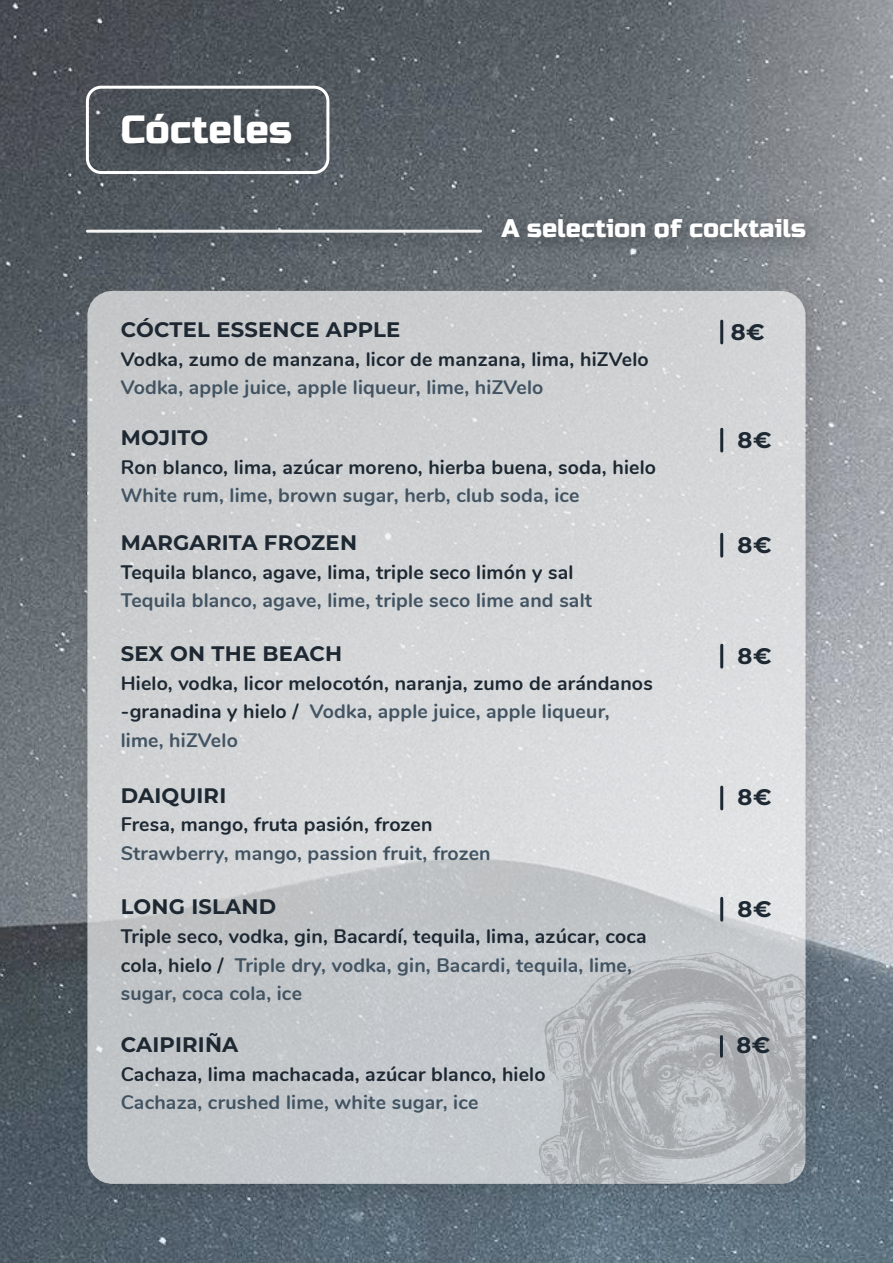
<style>
.page{position:relative;width:893px;height:1263px;background:#fff}
.page>*{position:absolute;margin:0;border:0;box-sizing:border-box;transform-origin:0 0}
.t1{font:39.45px "Russo One";color:#fff}
.t2{font:25.5px "Russo One";color:#fff}
.t3{font:700 22.5px "Montserrat";color:#1d2832}
.t4{font:700 21px "Montserrat";letter-spacing:.01em;color:#1d2832}
.t5{font:700 19.5px/28.8px "Nunito";letter-spacing:.01em;color:#1d2832}
.t6{font:700 19.5px "Nunito";letter-spacing:.01em;color:#425362}
.s1{color:#425362}
</style>
<div class="page">
<img style="left:0;top:0;width:893px;height:1263px">
<div style="left:86px;top:86px;width:243px;height:88px;border:3px solid #fff;border-radius:14px"></div>
<img style="left:103px;top:91px;width:228px;height:90px">
<img style="left:483px;top:196px;width:351px;height:75px">
<img style="left:68px;top:212px;width:442px;height:48px">
<hr style="left:87px;top:230px;width:394px;height:3px;background:#f4f4f4">
<img style="left:69px;top:273px;width:764px;height:939px">
<div style="left:87px;top:291px;width:718px;height:893px;background:linear-gradient(to right,#c7cacc,#d8d9db);border-radius:25px"></div>
<hr style="left:720px;top:321px;width:3px;height:22px;background:#1d2832">
<hr style="left:720px;top:429px;width:3px;height:22px;background:#1d2832">
<hr style="left:720px;top:534px;width:3px;height:22px;background:#1d2832">
<hr style="left:720px;top:645px;width:3px;height:22px;background:#1d2832">
<img style="left:392px;top:699px;width:414px;height:485px">
<hr style="left:720px;top:1036px;width:3px;height:20px;background:#1d2832">
<h1 class="t1" style="left:121px;top:106px;width:173px">Cócteles</h1>
<h2 class="t2" style="left:501px;top:213px;width:306px">A selection of cocktails</h2>
<p class="t4" style="left:121px;top:314px;width:281px">CÓCTEL ESSENCE APPLE</p>
<p class="t5" style="left:121px;top:343px;width:529px">Vodka, zumo de manzana, licor de manzana, lima, hiZVelo</p>
<p class="t6" style="left:121px;top:373px;width:424px">Vodka, apple juice, apple liqueur, lime, hiZVelo</p>
<p class="t4" style="left:121px;top:422px;width:89px">MOJITO</p>
<p class="t5" style="left:121px;top:451px;width:537px">Ron blanco, lima, azúcar moreno, hierba buena, soda, hielo</p>
<p class="t6" style="left:121px;top:481px;width:460px">White rum, lime, brown sugar, herb, club soda, ice</p>
<p class="t4" style="left:121px;top:527px;width:238px">MARGARITA FROZEN</p>
<p class="t5" style="left:121px;top:556px;width:454px">Tequila blanco, agave, lima, triple seco limón y sal</p>
<p class="t6" style="left:121px;top:586px;width:473px">Tequila blanco, agave, lime, triple seco lime and salt</p>
<p class="t4" style="left:121px;top:638px;width:223px">SEX ON THE BEACH</p>
<p class="t5" style="left:121px;top:667px;width:534px">Hielo, vodka, licor melocotón, naranja, zumo de arándanos -granadina y hielo / <span class="s1">Vodka, apple juice, apple liqueur, lime, hiZVelo</span></p>
<p class="t4" style="left:121px;top:780px;width:107px">DAIQUIRI</p>
<p class="t5" style="left:121px;top:809px;width:313px">Fresa, mango, fruta pasión, frozen</p>
<p class="t6" style="left:121px;top:839px;width:371px">Strawberry, mango, passion fruit, frozen</p>
<p class="t4" style="left:121px;top:891px;width:157px">LONG ISLAND</p>
<p class="t5" style="left:121px;top:920px;width:528px">Triple seco, vodka, gin, Bacardí, tequila, lima, azúcar, coca cola, hielo / <span class="s1">Triple dry, vodka, gin, Bacardi, tequila, lime, sugar, coca cola, ice</span></p>
<p class="t4" style="left:121px;top:1029px;width:119px">CAIPIRIÑA</p>
<p class="t5" style="left:121px;top:1058px;width:426px">Cachaza, lima machacada, azúcar blanco, hielo</p>
<p class="t6" style="left:121px;top:1088px;width:359px">Cachaza, crushed lime, white sugar, ice</p>
<p class="t3" style="left:731px;top:315px;width:35px">8€</p>
<p class="t3" style="left:738px;top:423px;width:35px">8€</p>
<p class="t3" style="left:738px;top:528px;width:35px">8€</p>
<p class="t3" style="left:738px;top:639px;width:35px">8€</p>
<p class="t3" style="left:738px;top:781px;width:35px">8€</p>
<p class="t3" style="left:738px;top:892px;width:35px">8€</p>
<p class="t3" style="left:736px;top:1029px;width:35px">8€</p>
</div>
